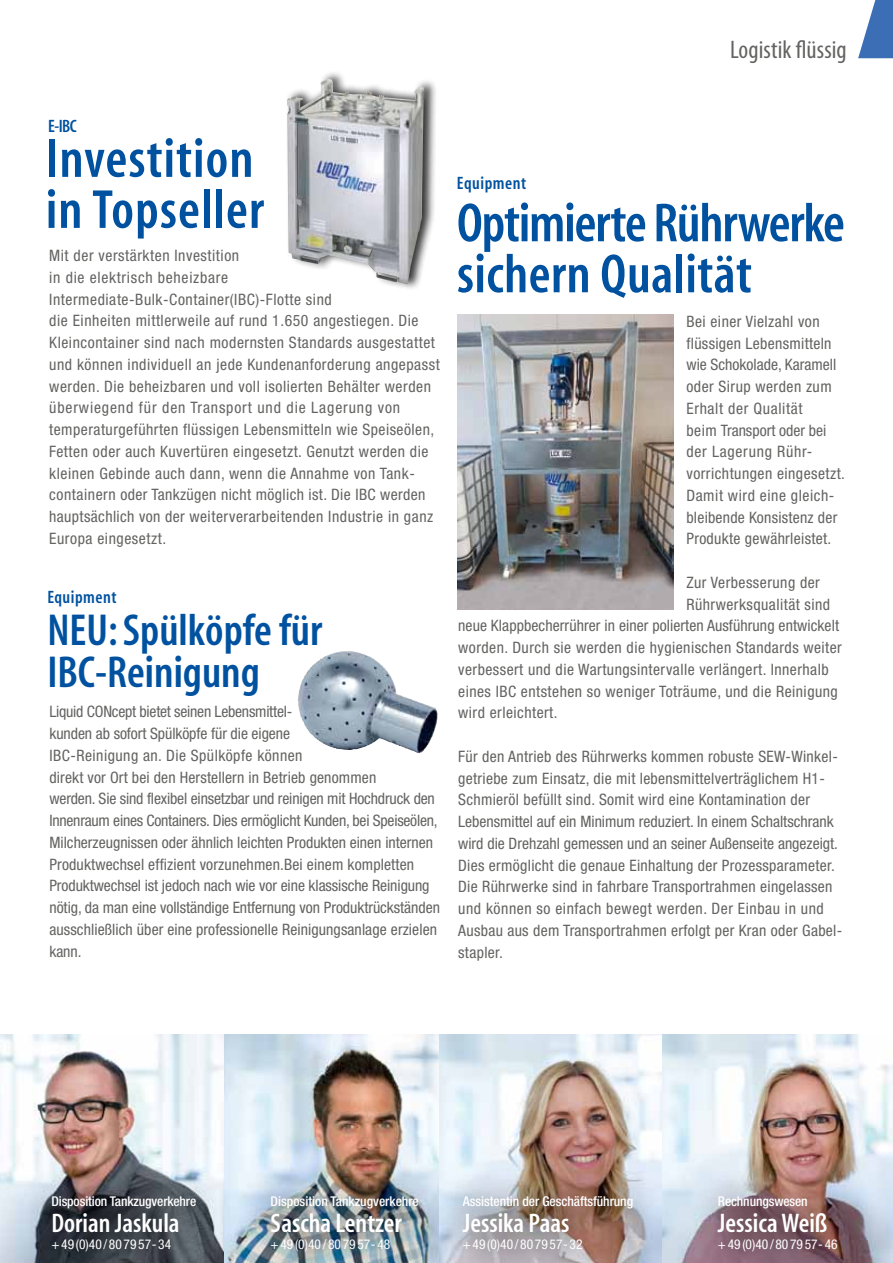
<style>
.page{position:relative;width:893px;height:1263px;background:#fff}
.page>*{position:absolute;margin:0;border:0;box-sizing:border-box;transform-origin:0 0}
.t1{font:600 condensed 55.5px/51px "Myriad";letter-spacing:.01em;color:#0052a0}
.t2{font:600 condensed 45px/42px "Myriad";color:#0052a0}
.t3{font:600 condensed 27px "Myriad";color:#fff}
.t4{font:condensed 25.5px "Myriad Pro";letter-spacing:.005em;color:#636362}
.t5{font:600 condensed 18px "Myriad";letter-spacing:.03em;color:#0052a0}
.t6{font:condensed 15.75px/21.8px "Helvetica Neue";letter-spacing:.02em;color:#636362}
.t7{font:condensed 15.75px/21.8px "Helvetica Neue";letter-spacing:-.005em;color:#636362}
.t8{font:500 condensed 13.5px "Helvetica Neue";letter-spacing:-.005em;color:#fff}
.t9{font:condensed 13.5px "Helvetica Neue";color:#fff}
.t10{font:500 condensed 12.45px "Helvetica Neue";color:#fff}
</style>
<div class="page">
<img style="left:0;top:1035px;width:440px;height:228px">
<svg style="left:858px;top:0;width:35px;height:58px"></svg>
<div style="left:285px;top:70px;width:153px;height:221px;background:#000;opacity:.8"></div>
<img style="left:287px;top:79px;width:137px;height:205px">
<img style="left:440px;top:1035px;width:453px;height:228px">
<div style="left:693px;top:1170px;width:169px;height:93px;background:#000;opacity:.8"></div>
<div style="left:26px;top:1170px;width:195px;height:93px;background:#000;opacity:.8"></div>
<div style="left:438px;top:1169px;width:220px;height:94px;background:#000;opacity:.8"></div>
<div style="left:245px;top:1170px;width:199px;height:93px;background:#000;opacity:.8"></div>
<img style="left:458px;top:314px;width:216px;height:295px">
<img style="left:298px;top:651px;width:140px;height:103px">
<h3 class="t4" style="left:730px;top:34px;width:118px">Logistik flüssig</h3>
<p class="t5" style="left:46px;top:117px;width:32px">E-IBC</p>
<h1 class="t1" style="left:46px;top:135px;width:220px">Investition in Topseller</h1>
<p class="t6" style="left:49px;top:245px;width:392px">Mit der verstärkten Investition<br>in die elektrisch beheizbare Intermediate-Bulk-Container(IBC)-Flotte sind<br>die Einheiten mittlerweile auf rund 1.650 angestiegen. Die Kleincontainer sind nach modernsten Standards ausgestattet und können individuell an jede Kundenanforderung angepasst werden. Die beheizbaren und voll isolierten Behälter werden überwiegend für den Transport und die Lagerung von temperaturgeführten flüssigen Lebensmitteln wie Speiseölen, Fetten oder auch Kuvertüren eingesetzt. Genutzt werden die kleinen Gebinde auch dann, wenn die Annahme von Tank&shy;containern oder Tankzügen nicht möglich ist. Die IBC werden hauptsächlich von der weiterverarbeitenden Industrie in ganz Europa eingesetzt.</p>
<p class="t5" style="left:47px;top:588px;width:71px">Equipment</p>
<h2 class="t2" style="left:47px;top:611px;width:276px">NEU: Spülköpfe für<br>IBC-Reinigung</h2>
<p class="t7" style="left:49px;top:701px;width:392px">Liquid CONcept bietet seinen Lebensmittel-<br>kunden ab sofort Spülköpfe für die eigene<br>IBC-Reinigung an. Die Spülköpfe können<br>direkt vor Ort bei den Herstellern in Betrieb genommen<br>werden. Sie sind flexibel einsetzbar und reinigen mit Hochdruck den Innenraum eines Containers. Dies ermöglicht Kunden, bei Speiseölen, Milcherzeugnissen oder ähnlich leichten Produkten einen internen Produktwechsel effizient vorzunehmen.Bei einem kompletten Produktwechsel ist jedoch nach wie vor eine klassische Reinigung nötig, da man eine vollständige Entfernung von Produktrückständen ausschließlich über eine professionelle Reinigungsanlage erzielen kann.</p>
<p class="t5" style="left:457px;top:174px;width:71px">Equipment</p>
<h1 class="t1" style="left:457px;top:200px;width:389px">Optimierte Rührwerke sichern Qualität</h1>
<p class="t6" style="left:686px;top:310px;width:160px">Bei einer Vielzahl von flüssigen Lebensmitteln wie Schokolade, Karamell oder Sirup werden zum<br>Erhalt der Qualität<br>beim Transport oder bei der Lagerung Rühr&shy;vorrichtungen eingesetzt.<br>Damit wird eine gleich&shy;bleibende Konsistenz der<br>Produkte gewährleistet.</p>
<p class="t6" style="left:686px;top:571px;width:135px">Zur Verbesserung der</p>
<p class="t6" style="left:686px;top:593px;width:145px">Rührwerksqualität sind</p>
<p class="t6" style="left:458px;top:615px;width:382px">neue Klappbecherrührer in einer polierten Ausführung entwickelt</p>
<p class="t6" style="left:458px;top:636px;width:385px">worden. Durch sie werden die hygienischen Standards weiter</p>
<p class="t6" style="left:458px;top:658px;width:372px">verbessert und die Wartungsintervalle verlängert. Innerhalb</p>
<p class="t6" style="left:458px;top:680px;width:381px">eines IBC entstehen so weniger Toträume, und die Reinigung</p>
<p class="t6" style="left:458px;top:702px;width:101px">wird erleichtert.</p>
<p class="t6" style="left:458px;top:745px;width:386px">Für den Antrieb des Rührwerks kommen robuste SEW-Winkel&shy;getriebe zum Einsatz, die mit lebensmittelverträglichem H1- Schmieröl befüllt sind. Somit wird eine Kontamination der Lebensmittel auf ein Minimum reduziert. In einem Schaltschrank wird die Drehzahl gemessen und an seiner Außenseite angezeigt.<br>Dies ermöglicht die genaue Einhaltung der Prozessparameter.<br>Die Rührwerke sind in fahrbare Transportrahmen eingelassen und können so einfach bewegt werden. Der Einbau in und Ausbau aus dem Transportrahmen erfolgt per Kran oder Gabel&shy;stapler.</p>
<p class="t8" style="left:51px;top:1193px;width:146px">Disposition Tankzugverkehre</p>
<h3 class="t3" style="left:51px;top:1209px;width:130px">Dorian Jaskula</h3>
<p class="t9" style="left:51px;top:1236px;width:121px">+49 (0)40 / 80 79 57- 34</p>
<p class="t8" style="left:271px;top:1193px;width:150px">Disposition Tankzugverkehre</p>
<h3 class="t3" style="left:271px;top:1209px;width:133px">Sascha Lentzer</h3>
<p class="t9" style="left:271px;top:1236px;width:121px">+49 (0)40 / 80 79 57- 48</p>
<p class="t8" style="left:463px;top:1193px;width:172px">Assistentin der Geschäftsführung</p>
<h3 class="t3" style="left:463px;top:1209px;width:108px">Jessika Paas</h3>
<p class="t9" style="left:463px;top:1236px;width:121px">+49 (0)40 / 80 79 57- 32</p>
<p class="t10" style="left:547px;top:1199px;width:138px">Disposition Tankzugverkehre</p>
<p class="t8" style="left:718px;top:1193px;width:91px">Rechnungswesen</p>
<h3 class="t3" style="left:718px;top:1209px;width:111px">Jessica Weiß</h3>
<p class="t9" style="left:718px;top:1236px;width:121px">+49 (0)40 / 80 79 57- 46</p>
</div>
